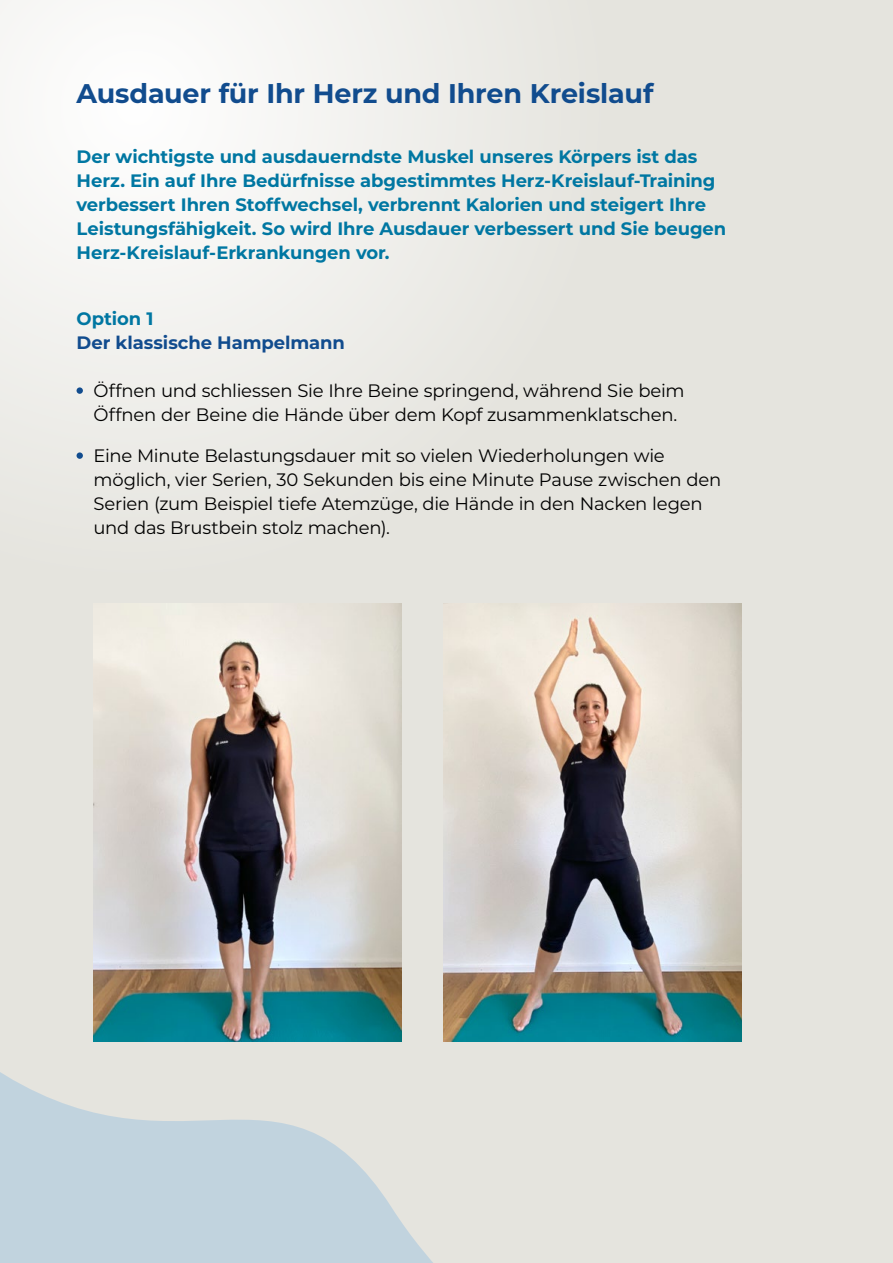
<style>
.page{position:relative;width:893px;height:1263px;background:#e5e4de}
.page>*{position:absolute;margin:0;border:0;box-sizing:border-box;transform-origin:0 0}
.t1{font:700 27px "Montserrat";letter-spacing:-.01em;color:#114c8e}
.t2{font:18px/24px "Montserrat";letter-spacing:-.015em;color:#000}
.t3{font:700 18px/24px "Montserrat";letter-spacing:-.005em;color:#0077a2}
.t4{font:700 18px "Montserrat";letter-spacing:-.005em;color:#114c8e}
</style>
<div class="page">
<svg style="left:0;top:1035px;width:457px;height:228px;fill:#c1d3de"></svg>
<svg style="left:0;top:0;width:729px;height:614px"></svg>
<div style="left:77px;top:387px;width:6px;height:7px;background:#114c8e;border-radius:50%"></div>
<div style="left:77px;top:452px;width:6px;height:7px;background:#114c8e;border-radius:50%"></div>
<img style="left:94px;top:604px;width:307px;height:437px">
<img style="left:444px;top:604px;width:297px;height:437px">
<h1 class="t1" style="left:77px;top:74px;width:578px">Ausdauer für Ihr Herz und Ihren Kreislauf</h1>
<p class="t3" style="left:77px;top:143px;width:651px">Der wichtigste und ausdauerndste Muskel unseres Körpers ist das Herz. Ein auf Ihre Bedürfnisse abgestimmtes Herz-Kreislauf-Training verbessert Ihren Stoffwechsel, verbrennt Kalorien und steigert Ihre Leistungsfähigkeit. So wird Ihre Ausdauer verbessert und Sie beugen Herz-Kreislauf-Erkrankungen vor.</p>
<p class="t3" style="left:77px;top:305px;width:78px">Option 1</p>
<p class="t4" style="left:77px;top:329px;width:270px">Der klassische Hampelmann</p>
<p class="t2" style="left:94px;top:378px;width:593px">Öffnen und schliessen Sie Ihre Beine springend, während Sie beim<br>Öffnen der Beine die Hände über dem Kopf zusammenklatschen.</p>
<p class="t2" style="left:94px;top:443px;width:629px">Eine Minute Belastungsdauer mit so vielen Wiederholungen wie möglich, vier Serien, 30 Sekunden bis eine Minute Pause zwischen den Serien (zum Beispiel tiefe Atemzüge, die Hände in den Nacken legen und das Brustbein stolz machen).</p>
</div>
